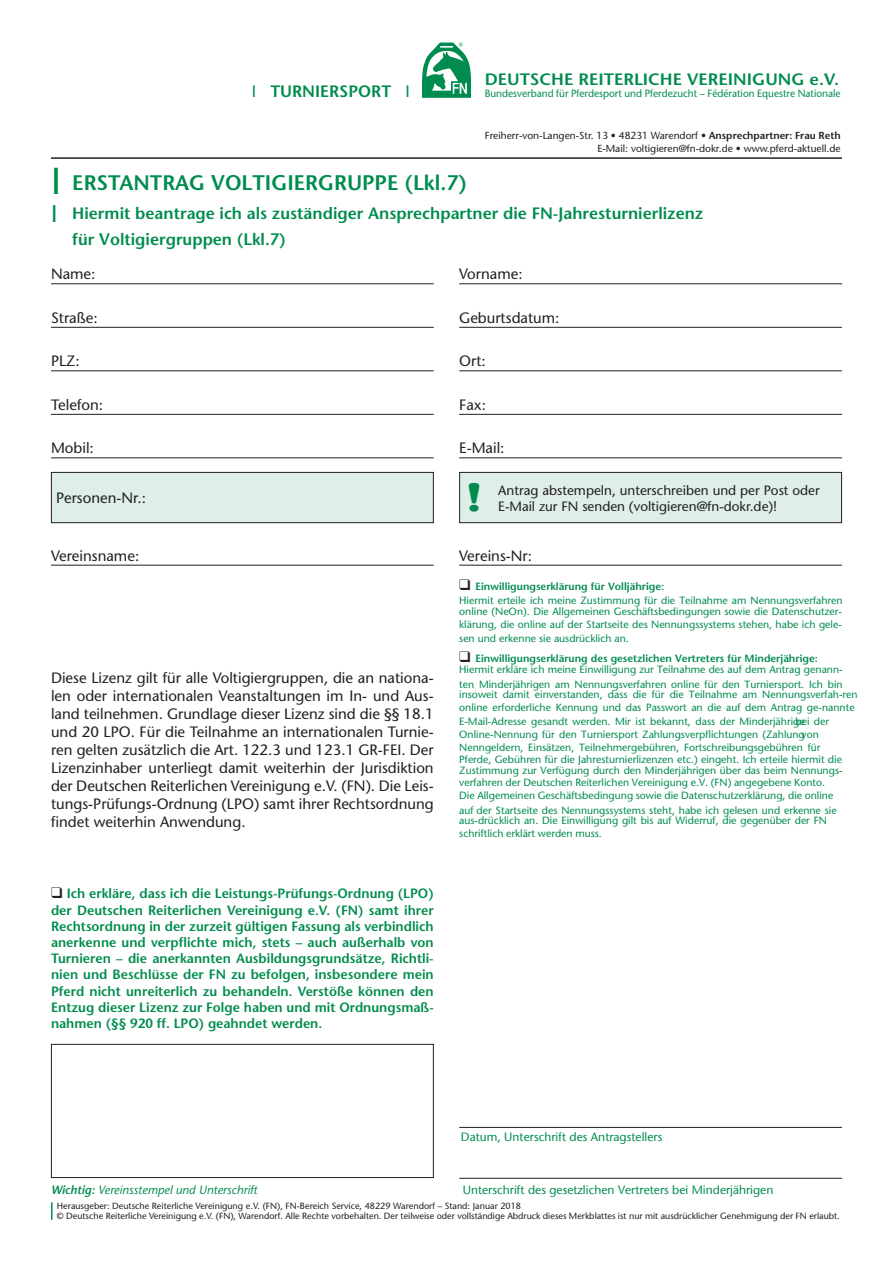
<style>
.page{position:relative;width:893px;height:1263px;background:#fff}
.page>*{position:absolute;margin:0;border:0;box-sizing:border-box;transform-origin:0 0}
.t1{font:700 37.5px "Souvenir";color:#008c4e}
.t2{font:600 21px "Stone Sans";color:#008c4e}
.t3{font:600 16.5px/26.4px "Stone Sans";color:#008c4e}
.t4{font:600 16.5px "Stone Sans";color:#008c4e;scale:1.05 1}
.t5{font:15px/18px "Stone Sans";color:#231f20;text-align:justify}
.t6{font:600 13.5px/16.2px "Stone Sans";color:#008c4e;text-align:justify}
.t7{font:13.5px "Stone Sans";color:#231f20}
.t8{font:12px "Stone Sans";color:#008d4f}
.t9{font:italic 12px "Stone Sans";color:#008c4e}
.t10{font:10.5px/12.6px "Stone Sans";color:#008c4e}
.t11{font:10.5px "Stone Sans";color:#008c4e;scale:.96 1}
.t12{font:10.2px/12.3px "Stone Sans";color:#231f20;text-align:right}
.t13{font:9px/10.8px "Stone Sans";color:#231f20}
.s1{font-weight:400}
.s2{font-weight:600}
.s3{font-weight:400;font-size:37.5px}
.s4{font-weight:400;font-size:24px}
.s5{color:#231f20}
</style>
<div class="page">
<svg style="left:422px;top:43px;width:49px;height:55px"></svg>
<hr style="left:51px;top:157px;width:791px;height:2px;background:#231f20">
<hr style="left:459px;top:1127px;width:383px;height:1px;background:#231f20">
<hr style="left:459px;top:1178px;width:383px;height:1px;background:#231f20">
<div style="left:51px;top:1044px;width:383px;height:134px;border:1px solid #231f20"></div>
<svg style="left:51px;top:1202px;width:2px;height:18px"></svg>
<hr style="left:51px;top:283px;width:383px;height:1px;background:#231f20">
<hr style="left:51px;top:327px;width:383px;height:1px;background:#231f20">
<hr style="left:51px;top:370px;width:383px;height:1px;background:#231f20">
<hr style="left:51px;top:414px;width:383px;height:1px;background:#231f20">
<hr style="left:51px;top:457px;width:383px;height:1px;background:#231f20">
<hr style="left:51px;top:565px;width:383px;height:1px;background:#231f20">
<div style="left:51px;top:472px;width:382px;height:51px;background:#dfeee6"></div>
<div style="left:51px;top:472px;width:383px;height:51px;border:1px solid #231f20"></div>
<hr style="left:459px;top:283px;width:383px;height:1px;background:#231f20">
<hr style="left:459px;top:327px;width:383px;height:1px;background:#231f20">
<hr style="left:459px;top:370px;width:383px;height:1px;background:#231f20">
<hr style="left:459px;top:414px;width:383px;height:1px;background:#231f20">
<hr style="left:459px;top:457px;width:383px;height:1px;background:#231f20">
<hr style="left:459px;top:565px;width:383px;height:1px;background:#231f20">
<div style="left:460px;top:472px;width:382px;height:51px;background:#dfeee6"></div>
<div style="left:459px;top:472px;width:383px;height:51px;border:1px solid #231f20"></div>
<h3 class="t3" style="left:252px;top:78px;width:159px"><span class="s1">I</span> TURNIERSPORT <span class="s1">I</span></h3>
<h3 class="t4" style="left:485px;top:69px;width:339px">DEUTSCHE REITERLICHE VEREINIGUNG e.V.</h3>
<p class="t11" style="left:485px;top:87px;width:372px">Bundesverband für Pferdesport und Pferdezucht – Fédération Equestre Nationale</p>
<p class="t12" style="left:485px;top:130px;width:357px">Freiherr-von-Langen-Str. 13 • 48231 Warendorf • <span class="s2">Ansprechpartner: Frau Reth<br></span>E-Mail: voltigieren@fn-dokr.de • www.pferd-aktuell.de</p>
<h2 class="t2" style="left:51px;top:170px;width:417px"><span class="s3">I</span> Erstantrag VOLTIGIERGRUPPE (Lkl.7)</h2>
<h3 class="t3" style="left:72px;top:200px;width:633px;text-indent:-21px"><span class="s4">I</span> Hiermit beantrage ich als zuständiger ansprechpartner die Fn-jahresturnierlizenz für Voltigiergruppen (Lkl.7)</h3>
<h3 class="t5" style="left:51px;top:265px;width:46px">Name:</h3>
<h3 class="t5" style="left:51px;top:308px;width:48px">Straße:</h3>
<h3 class="t5" style="left:51px;top:352px;width:30px">PLZ:</h3>
<h3 class="t5" style="left:51px;top:395px;width:54px">Telefon:</h3>
<h3 class="t5" style="left:51px;top:439px;width:44px">Mobil:</h3>
<h3 class="t5" style="left:56px;top:489px;width:91px">Personen-Nr.:</h3>
<h3 class="t5" style="left:51px;top:546px;width:90px">Vereinsname:</h3>
<p class="t5" style="left:51px;top:669px;width:384px">Diese Lizenz gilt für alle Voltigiergruppen, die an nationa&shy;len oder internationalen Veanstaltungen im In- und Aus&shy;land teilnehmen. Grundlage dieser Lizenz sind die §§ 18.1 und 20 LPO. Für die Teilnahme an internationalen Turnie&shy;ren gelten zusätzlich die Art. 122.3 und 123.1 GR-FEI. Der Lizenzinhaber unterliegt damit weiterhin der Jurisdiktion der Deutschen Reiterlichen Vereinigung e.V. (FN). Die Leis&shy;tungs-Prüfungs-Ordnung (LPO) samt ihrer Rechtsordnung findet weiterhin Anwendung.</p>
<p class="t6" style="left:51px;top:886px;width:384px"><span class="s5">❑</span> Ich erkläre, dass ich die Leistungs-Prüfungs-Ordnung (LPO) der Deutschen Reiterlichen Vereinigung e.V. (FN) samt ihrer Rechtsordnung in der zurzeit gültigen Fassung als verbindlich anerkenne und verpflichte mich, stets – auch außerhalb von Turnieren – die anerkannten Ausbildungsgrundsätze, Richtli&shy;nien und Beschlüsse der FN zu befolgen, insbesondere mein Pferd nicht unreiterlich zu behandeln. Verstöße können den Entzug dieser Lizenz zur Folge haben und mit Ordnungsmaß&shy;nahmen (§§ 920 ff. LPO) geahndet werden.</p>
<h3 class="t5" style="left:459px;top:265px;width:65px">Vorname:</h3>
<h3 class="t5" style="left:459px;top:308px;width:102px">Geburtsdatum:</h3>
<h3 class="t5" style="left:459px;top:352px;width:28px">Ort:</h3>
<h3 class="t5" style="left:459px;top:395px;width:28px">Fax:</h3>
<h3 class="t5" style="left:459px;top:439px;width:47px">E-Mail:</h3>
<h1 class="t1" style="left:467px;top:473px;width:16px">!</h1>
<p class="t7" style="left:498px;top:482px;width:323px">Antrag abstempeln, unterschreiben und per Post oder</p>
<p class="t7" style="left:498px;top:498px;width:280px">E-Mail zur FN senden (voltigieren@fn-dokr.de)!</p>
<h3 class="t5" style="left:459px;top:546px;width:74px">Vereins-Nr:</h3>
<p class="t10" style="left:459px;top:579px;width:385px;line-height:14.5px"><span class="s5">❑</span> <span class="s2">Einwilligungserklärung für Volljährige:<br></span>Hiermit erteile ich meine Zustimmung für die Teilnahme am Nennungsverfahren</p>
<p class="t10" style="left:459px;top:605px;width:384px">online (NeOn). Die Allgemeinen Geschäftsbedingungen sowie die Datenschutzer&shy;klärung, die online auf der Startseite des Nennungssystems stehen, habe ich gele-</p>
<p class="t10" style="left:459px;top:632px;width:171px">sen und erkenne sie ausdrücklich an.</p>
<p class="t10" style="left:459px;top:653px;width:385px;line-height:10.5px"><span class="s5">❑</span> <span class="s2">Einwilligungserklärung des gesetzlichen Vertreters für Minderjährige:<br></span>Hiermit erkläre ich meine Einwilligung zur Teilnahme des auf dem Antrag genann-</p>
<p class="t10" style="left:459px;top:678px;width:400px;line-height:10.6px">ten Minderjährigen am Nennungsverfahren online für den Turniersport. Ich bin insoweit damit einverstanden, dass die für die Teilnahme am Nennungsverfah-ren</p>
<p class="t10" style="left:459px;top:700px;width:397px;line-height:14.7px">online erforderliche Kennung und das Passwort an die auf dem Antrag ge-nannte<br>E-Mail-Adresse gesandt werden. Mir ist bekannt, dass der Minderjährigebei der</p>
<p class="t10" style="left:459px;top:728px;width:384px">Online-Nennung für den Turniersport Zahlungsverpflichtungen (Zahlungvon<br>Nenngeldern, Einsätzen, Teilnehmergebühren, Fortschreibungsgebühren für<br>Pferde, Gebühren für die Jahresturnierlizenzen etc.) eingeht. Ich erteile hiermit die</p>
<p class="t10" style="left:459px;top:764px;width:385px">Zustimmung zur Verfügung durch den Minderjährigen über das beim Nennungs&shy;verfahren der Deutschen Reiterlichen Vereinigung e.V. (FN) angegebene Konto.<br>Die Allgemeinen Geschäftsbedingung sowie die Datenschutzerklärung, die online</p>
<p class="t10" style="left:459px;top:805px;width:379px;line-height:10.5px">auf der Startseite des Nennungssystems steht, habe ich gelesen und erkenne sie aus-drücklich an. Die Einwilligung gilt bis auf Widerruf, die gegenüber der FN</p>
<p class="t10" style="left:459px;top:827px;width:144px">schriftlich erklärt werden muss.</p>
<p class="t9" style="left:51px;top:1182px;width:208px"><span class="s2">Wichtig:</span> Vereinsstempel und Unterschrift</p>
<p class="t8" style="left:461px;top:1130px;width:203px">Datum, Unterschrift des Antragstellers</p>
<p class="t8" style="left:463px;top:1183px;width:312px">Unterschrift des gesetzlichen Vertreters bei Minderjährigen</p>
<p class="t13" style="left:57px;top:1200px;width:784px">Herausgeber: Deutsche Reiterliche Vereinigung e.V. (FN), FN-Bereich Service, 48229 Warendorf – Stand: Januar 2018<br>© Deutsche Reiterliche Vereinigung e.V. (FN), Warendorf. Alle Rechte vorbehalten. Der teilweise oder vollständige Abdruck dieses Merkblattes ist nur mit ausdrücklicher Genehmigung der FN erlaubt.</p>
</div>
